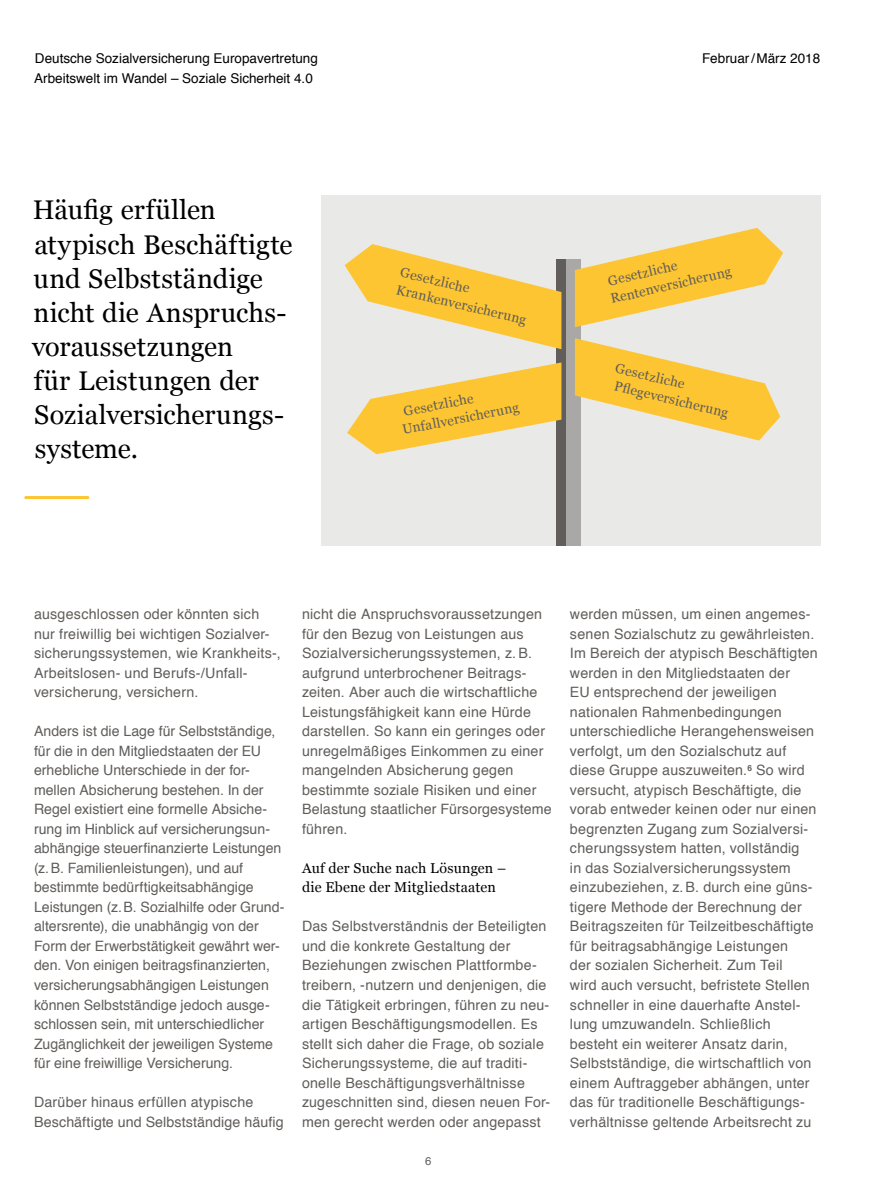
<style>
.page{position:relative;width:872px;height:1191px;background:#fff}
.page>*{position:absolute;margin:0;border:0;box-sizing:border-box;transform-origin:0 0}
.Betreff{font:27px/34.2px "Georgia";letter-spacing:.005em;color:#000}
.RF_Fliesstext{font:14.25px/19.5px "Helvetica";letter-spacing:.015em;color:#605d5a}
.RF_Zwischentitel{font:14.25px/19.5px "Georgia";letter-spacing:.015em;color:#000}
.Fließtext{font:13.5px/17.5px "Georgia";color:#605d5a}
.t1{font:13.5px "Helvetica";color:#000}
.t2{font:11.25px "Helvetica";color:#605d5a}
</style>
<div class="page">
<div style="left:322px;top:196px;width:499px;height:350px;background:#e9e9e8"></div>
<div style="left:559px;top:260px;width:22px;height:286px;background:#a9a8a6"></div>
<div style="left:556px;top:260px;width:10px;height:286px;background:#605d5a"></div>
<svg style="left:344px;top:244px;width:217px;height:105px"></svg>
<svg style="left:347px;top:362px;width:214px;height:92px"></svg>
<svg style="left:575px;top:338px;width:205px;height:102px"></svg>
<svg style="left:575px;top:228px;width:208px;height:99px"></svg>
<hr style="left:26px;top:496px;width:62px;height:3px;background:#fdc531">
<p class="t1" style="left:35px;top:48px;width:284px">Deutsche Sozialversicherung Europavertretung</p>
<p class="t1" style="left:34px;top:68px;width:280px">Arbeitswelt im Wandel – Soziale Sicherheit 4.0</p>
<p class="Betreff" style="left:32px;top:192px;width:262px">Häufig erfüllen atypisch Beschäftigte und Selbstständige nicht die Anspruchs&shy;voraussetzungen<br>für Leistungen der<br>Sozialversicherungs&shy;systeme.</p>
<p class="Fließtext" style="left:402px;top:263px;width:135px;rotate:13deg">Gesetzliche<br>Krankenversicherung</p>
<p class="Fließtext" style="left:397px;top:403px;width:120px;text-indent:4px;rotate:-11deg">Gesetzliche<br>Unfallversicherung</p>
<p class="t1" style="left:702px;top:48px;width:120px">Februar/März 2018</p>
<p class="Fließtext" style="left:604px;top:272px;width:125px;rotate:-13deg">Gesetzliche<br>Rentenversicherung</p>
<p class="Fließtext" style="left:617px;top:359px;width:122px;rotate:13deg">Gesetzliche<br>Pfl egeversicherung</p>
<p class="RF_Fliesstext" style="left:34px;top:605px;width:248px">ausgeschlossen oder könnten sich nur freiwillig bei wichtigen Sozialver&shy;sicherungssystemen, wie Krankheits-, Arbeitslosen- und Berufs-/Unfall&shy;versicherung, versichern.</p>
<p class="RF_Fliesstext" style="left:34px;top:722px;width:252px">Anders ist die Lage für Selbstständige, für die in den Mitgliedstaaten der EU erhebliche Unterschiede in der for&shy;mellen Absicherung bestehen. In der Regel existiert eine formelle Absiche&shy;rung im Hinblick auf versicherungsun&shy;abhängige steuerfinanzierte Leistungen (z.B. Familienleistungen), und auf bestimmte bedürftigkeitsabhängige Leistungen (z.B. Sozialhilfe oder Grund&shy;altersrente), die unabhängig von der Form der Erwerbstätigkeit gewährt wer&shy;den. Von einigen beitragsfinanzierten, versicherungsabhängigen Leistungen können Selbstständige jedoch ausge&shy;schlossen sein, mit unterschiedlicher Zugänglichkeit der jeweiligen Systeme für eine freiwillige Versicherung.</p>
<p class="RF_Fliesstext" style="left:34px;top:1092px;width:251px">Darüber hinaus erfüllen atypische<br>Beschäftigte und Selbstständige häufig</p>
<p class="RF_Fliesstext" style="left:302px;top:605px;width:251px">nicht die Anspruchsvoraussetzungen für den Bezug von Leistungen aus Sozialversicherungssystemen, z.B. aufgrund unterbrochener Beitrags&shy;zeiten. Aber auch die wirtschaftliche Leistungsfähigkeit kann eine Hürde darstellen. So kann ein geringes oder unregelmäßiges Einkommen zu einer mangelnden Absicherung gegen bestimmte soziale Risiken und einer Belastung staatlicher Fürsorgesysteme führen.</p>
<p class="RF_Zwischentitel" style="left:302px;top:857px;width:206px">Auf der Suche nach Lösungen – die Ebene der Mitgliedstaaten</p>
<p class="RF_Fliesstext" style="left:302px;top:917px;width:250px">Das Selbstverständnis der Beteiligten und die konkrete Gestaltung der Beziehungen zwischen Plattformbe&shy;treibern, -nutzern und denjenigen, die die Tätigkeit erbringen, führen zu neu&shy;artigen Beschäftigungsmodellen. Es stellt sich daher die Frage, ob soziale Sicherungssysteme, die auf traditi&shy;onelle Beschäftigungsverhältnisse zugeschnitten sind, diesen neuen For&shy;men gerecht werden oder angepasst</p>
<p class="t2" style="left:425px;top:1151px;width:8px">6</p>
<p class="RF_Fliesstext" style="left:570px;top:605px;width:246px">werden müssen, um einen angemes&shy;senen Sozialschutz zu gewährleisten.</p>
<p class="RF_Fliesstext" style="left:570px;top:644px;width:249px">Im Bereich der atypisch Beschäftigten werden in den Mitgliedstaaten der<br>EU entsprechend der jeweiligen nationalen Rahmenbedingungen unterschiedliche Herangehensweisen verfolgt, um den Sozialschutz auf diese Gruppe auszuweiten.<sup>6</sup> So wird versucht, atypisch Beschäftigte, die vorab entweder keinen oder nur einen begrenzten Zugang zum Sozialversi&shy;cherungssystem hatten, vollständig<br>in das Sozialversicherungssystem einzubeziehen, z.B. durch eine güns&shy;tigere Methode der Berechnung der Beitragszeiten für Teilzeitbeschäftigte für beitragsabhängige Leistungen<br>der sozialen Sicherheit. Zum Teil<br>wird auch versucht, befristete Stellen schneller in eine dauerhafte Anstel&shy;lung umzuwandeln. Schließlich besteht ein weiterer Ansatz darin, Selbstständige, die wirtschaftlich von einem Auftraggeber abhängen, unter das für traditionelle Beschäftigungs&shy;verhältnisse geltende Arbeitsrecht zu</p>
</div>
